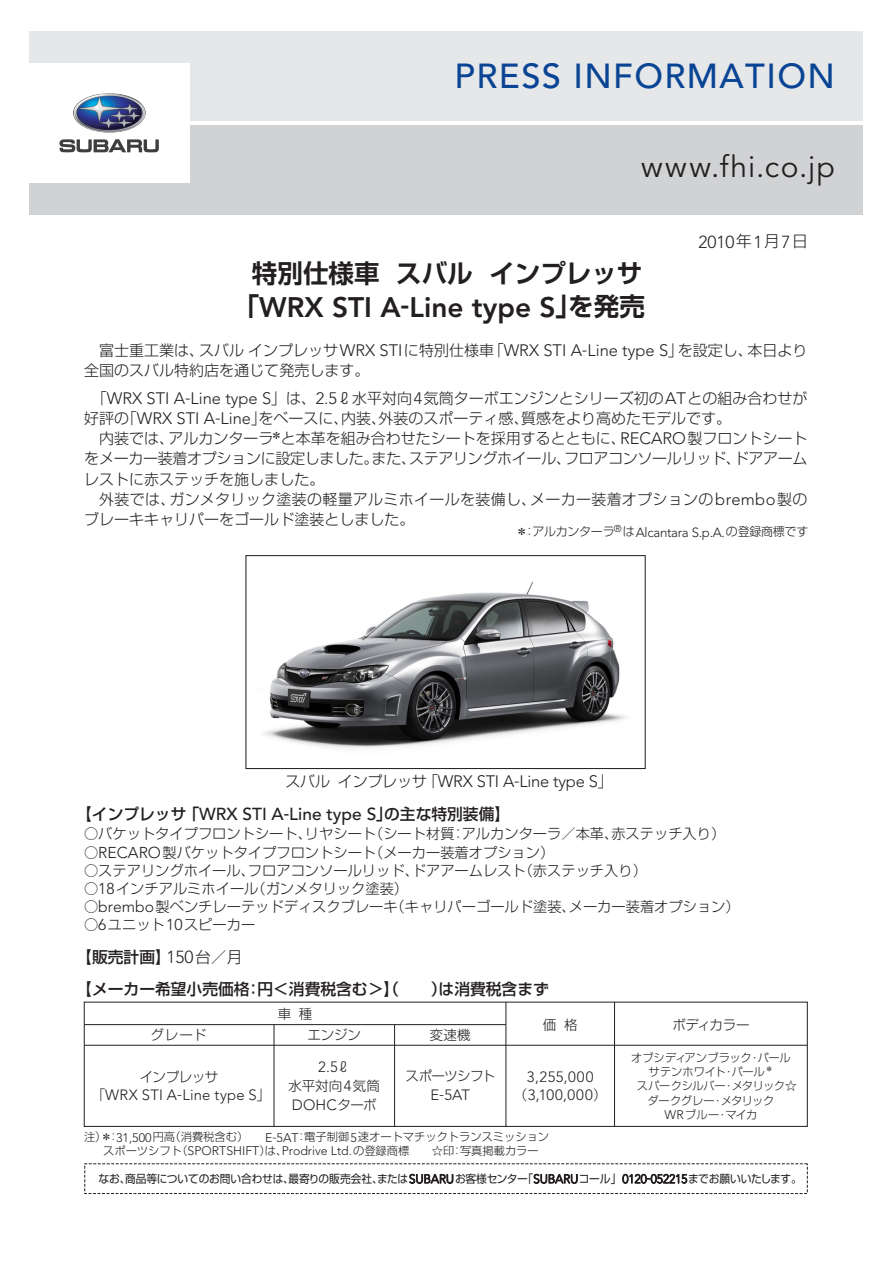
<style>
.page{position:relative;width:893px;height:1263px;background:#fff}
.page>*{position:absolute;margin:0;border:0;box-sizing:border-box;transform-origin:0 0}
.t1{font:500 34.5px "Avenir";letter-spacing:.04em;color:#094594}
.t2{font:30px "Avenir";letter-spacing:.05em;color:#231f20}
.t3{font:800 28.05px "Avenir";color:#231f20}
.t4{font:25.5px "Shin Go Pro De Bold 90 pv RKSJ H";color:#231f20}
.t5{font:300 17.4px "Avenir";color:#231f20}
.t6{font:300 16.5px "Avenir";letter-spacing:-.015em;color:#231f20}
.t7{font:15.75px "Shin Go Pro Medium 90 pv RKSJ H";color:#231f20}
.t8{font:15px/20.2px "Shin Go Pro Light 90 pv RKSJ H";color:#231f20}
.t9{font:300 14.85px "Avenir";letter-spacing:.015em;color:#231f20}
.t10{font:300 14.85px/18.8px "Avenir";letter-spacing:.07em;color:#231f20;text-align:center}
.t11{font:14.25px "Shin Go Pro Light 90 pv RKSJ H";color:#231f20}
.t12{font:13.5px "Shin Go Pro Light 90 pv RKSJ H";letter-spacing:-.025em;color:#231f20}
.t13{font:13.5px "Shin Go Pro Light 90 pv RKSJ H";letter-spacing:-.05em;color:#231f20}
.t14{font:12px "Shin Go Pro Light 90 pv RKSJ H";letter-spacing:-.025em;color:#231f20}
.t15{font:11.25px/13.8px "Shin Go Pro Light 90 pv RKSJ H";color:#231f20}
.t16{font:11.25px "Shin Go Pro Regular 90 pv RKSJ H";letter-spacing:-.01em;color:#231f20;scale:.95 1}
.t17{font:11.25px/14.2px "Shin Go Pro Light 90 pv RKSJ H";letter-spacing:-.03em;color:#231f20;text-align:center}
.s1{font-family:"Shin Go Pro De Bold 90 pv RKSJ H";font-weight:400;font-size:25.5px}
.s2{font-family:"Shin Go Pro Light 90 pv RKSJ H";font-weight:400;font-size:15.75px}
.s3{font-family:"Avenir";font-weight:300;font-size:16.5px}
.s4{font-family:"Avenir";font-weight:300;font-size:13.2px}
.s5{font-family:"Shin Go Pro Light 90 pv RKSJ H";font-weight:400;font-size:15px}
.s6{font-family:"Avenir";font-weight:500;font-size:17.4px}
.s7{font-family:"Avenir";font-weight:300;font-size:15.75px}
.s8{font-family:"Avenir";font-weight:300;font-size:17.4px}
.s9{font-family:"Shin Go Pro Light 90 pv RKSJ H"}
.s10{font-family:"Shin Go Pro Light 90 pv RKSJ H";font-weight:400;font-size:13.5px}
.s11{font-family:"Avenir";font-weight:300;font-size:14.85px}
.s12{font-size:11.7px}
.s13{font-family:"Avenir";font-weight:300;font-size:12.3px}
</style>
<div class="page">
<hr style="left:84px;top:1024px;width:422px;height:1px;background:#231f20">
<hr style="left:394px;top:1025px;width:1px;height:101px;background:#231f20">
<hr style="left:274px;top:1025px;width:1px;height:101px;background:#231f20">
<hr style="left:614px;top:1002px;width:1px;height:124px;background:#231f20">
<hr style="left:506px;top:1002px;width:1px;height:124px;background:#231f20">
<hr style="left:84px;top:1045px;width:723px;height:1px;background:#231f20">
<img style="left:245px;top:555px;width:401px;height:215px">
<div style="left:246px;top:555px;width:399px;height:214px;border:1px solid #211814"></div>
<div style="left:29px;top:125px;width:833px;height:90px;background:#d1d2d4"></div>
<div style="left:29px;top:31px;width:833px;height:89px;background:#e6e7e9"></div>
<div style="left:29px;top:63px;width:161px;height:119px;background:#fff"></div>
<img style="left:73px;top:93px;width:73px;height:40px;border-radius:50%">
<svg style="left:59px;top:139px;width:100px;height:13px"></svg>
<h1 class="t1" style="left:455px;top:62px;width:382px">PRESS INFORMATION</h1>
<h2 class="t2" style="left:641px;top:154px;width:195px">www.fhi.co.jp</h2>
<h3 class="t4" style="left:252px;top:263px;width:392px">特別仕様車 スバル インプレッサ</h3>
<h3 class="t3" style="left:234px;top:295px;width:413px"><span class="s1">「</span>WRX STI A-Line type S<span class="s1">」を発売</span></h3>
<p class="t5" style="left:699px;top:234px;width:111px">2010<span class="s2">年</span>1<span class="s2">月</span>7<span class="s2">日</span></p>
<p class="t8" style="left:84px;top:342px;width:725px">　富士重工業は、スバルインプレッサ<span class="s3">WRX STI</span>に特別仕様車「<span class="s3">WRX STI A-Line type S</span>」を設定し、本日より全国のスバル特約店を通じて発売します。</p>
<p class="t8" style="left:84px;top:390px;width:725px;text-indent:8px">「<span class="s3">WRX STI A-Line type S</span>」は、<span class="s3">2.5</span>ℓ水平対向<span class="s3">4</span>気筒ターボエンジンとシリーズ初の<span class="s3">AT</span>との組み合わせが好評の「<span class="s3">WRX STI A-Line</span>」をベースに、内装、外装のスポーティ感、質感をより高めたモデルです。<br>　内装では、アルカンターラ<sup>＊</sup>と本革を組み合わせたシートを採用するとともに、<span class="s3">RECARO</span>製フロントシートをメーカー装着オプションに設定しました。また、ステアリングホイール、フロアコンソールリッド、ドアアームレストに赤ステッチを施しました。<br>　外装では、ガンメタリック塗装の軽量アルミホイールを装備し、メーカー装着オプションの<span class="s3">brembo</span>製のブレーキキャリパーをゴールド塗装としました。</p>
<p class="t14" style="left:516px;top:527px;width:294px">＊：アルカンターラ<sup>®</sup>は<span class="s4">Alcantara S.p.A.</span>の登録商標です</p>
<p class="t6" style="left:285px;top:774px;width:329px"><span class="s5">スバル インプレッサ「</span>WRX STI A-Line type S<span class="s5">」</span></p>
<p class="t7" style="left:76px;top:808px;width:435px">【インプレッサ「<span class="s6">WRX STI A-Line type S</span>」の主な特別装備】</p>
<p class="t11" style="left:84px;top:829px;width:643px">○バケットタイプフロントシート、リヤシート（シート材質：アルカンターラ／本革、赤ステッチ入り）</p>
<p class="t11" style="left:84px;top:847px;width:472px">○<span class="s7">RECARO</span>製バケットタイプフロントシート（メーカー装着オプション）</p>
<p class="t11" style="left:84px;top:865px;width:564px">○ステアリングホイール、フロアコンソールリッド、ドアアームレスト（赤ステッチ入り）</p>
<p class="t11" style="left:84px;top:883px;width:326px">○<span class="s7">18</span>インチアルミホイール（ガンメタリック塗装）</p>
<p class="t11" style="left:84px;top:901px;width:657px">○<span class="s7">brembo</span>製ベンチレーテッドディスクブレーキ（キャリパーゴールド塗装、メーカー装着オプション）</p>
<p class="t11" style="left:84px;top:919px;width:173px">○<span class="s7">6</span>ユニット<span class="s7">10</span>スピーカー</p>
<p class="t7" style="left:76px;top:951px;width:168px">【販売計画】<span class="s8">150</span><span class="s9">台／月</span></p>
<p class="t7" style="left:76px;top:983px;width:474px">【メーカー希望小売価格：円＜消費税含む＞】（　　）は消費税含まず</p>
<p class="t12" style="left:278px;top:1008px;width:36px">車 種</p>
<p class="t12" style="left:150px;top:1029px;width:57px">グレード</p>
<p class="t12" style="left:308px;top:1029px;width:55px">エンジン</p>
<p class="t12" style="left:430px;top:1029px;width:43px">変速機</p>
<p class="t12" style="left:140px;top:1071px;width:80px">インプレッサ</p>
<p class="t9" style="left:92px;top:1089px;width:180px"><span class="s10">「</span>WRX STI A-Line type S<span class="s10">」</span></p>
<p class="t9" style="left:318px;top:1060px;width:34px">2.5<span class="s10">ℓ</span></p>
<p class="t12" style="left:289px;top:1080px;width:93px">水平対向<span class="s11">4</span>気筒</p>
<p class="t9" style="left:292px;top:1099px;width:86px">DOHC<span class="s10">ターボ</span></p>
<p class="t13" style="left:405px;top:1071px;width:91px">スポーツシフト</p>
<p class="t9" style="left:430px;top:1089px;width:41px">E-5AT</p>
<p class="t12" style="left:543px;top:1019px;width:36px">価 格</p>
<p class="t12" style="left:672px;top:1019px;width:79px">ボディカラー</p>
<p class="t10" style="left:514px;top:1068px;width:94px">3,255,000<span class="s10">（</span>3,100,000<span class="s10">）</span></p>
<p class="t17" style="left:631px;top:1052px;width:167px">オブシディアンブラック・パールサテンホワイト・パール<sup>＊<br></sup>スパークシルバー・メタリック<span class="s12">☆</span>ダークグレー・メタリック<br><span class="s13">WR</span> ブルー・マイカ</p>
<p class="t15" style="left:84px;top:1132px;width:489px">注）＊：<span class="s13">31,500</span>円高（消費税含む）　　<span class="s13">E-5AT</span>：電子制御<span class="s13">5</span>速オートマチックトランスミッション　　　　スポーツシフト（<span class="s13">SPORTSHIFT</span>）は、<span class="s13">Prodrive Ltd.</span>の登録商標　　☆印：写真掲載カラー</p>
<p class="t16" style="left:99px;top:1174px;width:742px">なお、商品等についてのお問い合わせは、最寄りの販売会社、または<span class="s13">SUBARU</span>お客様センター「<span class="s13">SUBARU</span>コール」 <span class="s13">0120-052215</span>までお願いいたします。</p>
</div>
